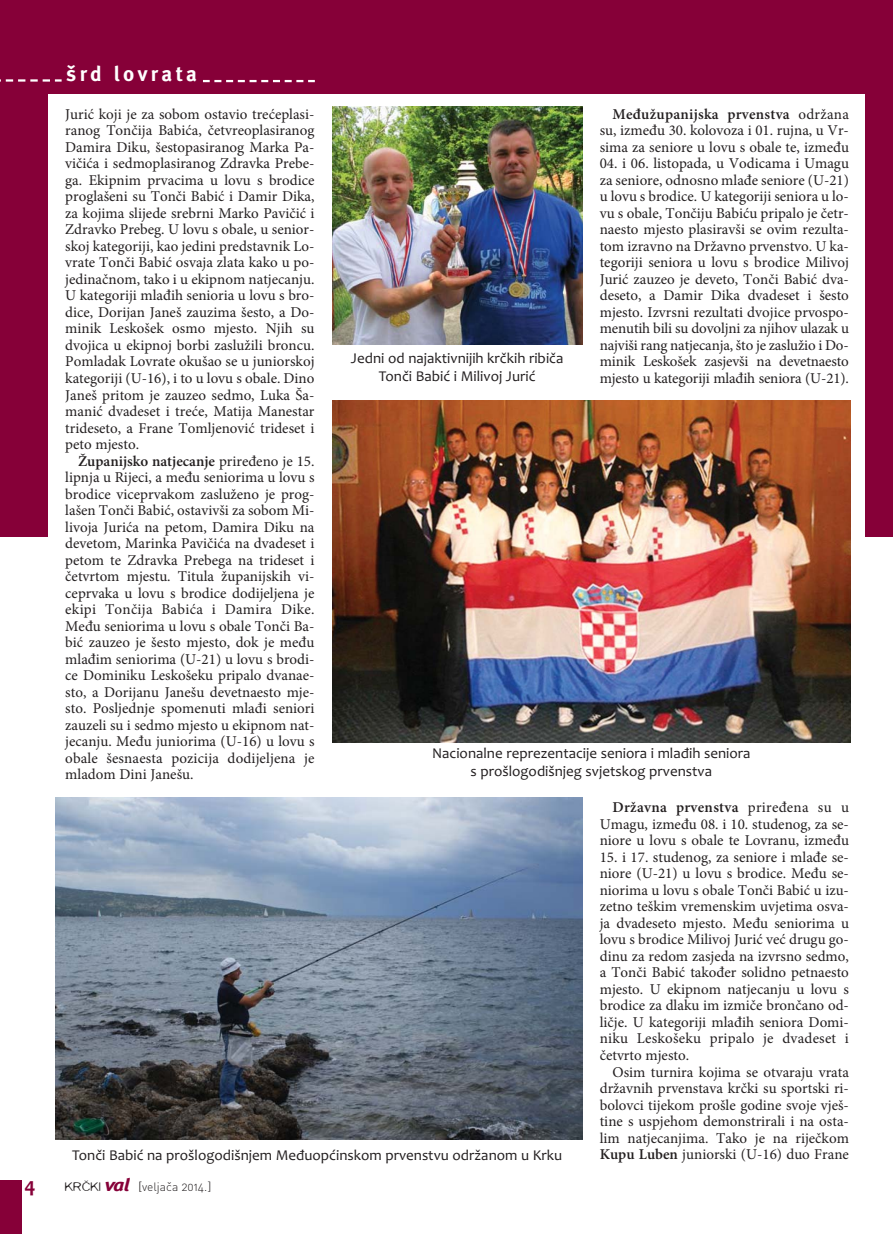
<style>
.page{position:relative;width:893px;height:1234px;background:#fff}
.page>*{position:absolute;margin:0;border:0;box-sizing:border-box;transform-origin:0 0}
.t1{font:21px "Meta Bold CE";letter-spacing:.16em;color:#fff}
.t2{font:700 21px "Candara";color:#860038}
.t3{font:15px/16.5px "Minion Pro";color:#231f20;text-align:justify}
.t4{font:15px/18px "Candara";color:#231f20;text-align:center}
.t5{font:12px "DIN Light Rounded";color:#231f20;scale:1.2 1}
.s1{font-weight:600}
.s2{font-family:"Slurry";font-size:14.25px}
.s3{font-family:"Meta Bold CE";font-style:italic;font-size:17.85px;color:#860038}
</style>
<div class="page">
<div style="left:0;top:0;width:893px;height:536px;background:#860038"></div>
<div style="left:48px;top:94px;width:817px;height:467px;background:#fff"></div>
<svg style="left:0;top:79px;width:62px;height:3px"></svg>
<svg style="left:203px;top:80px;width:112px;height:2px"></svg>
<img style="left:332px;top:106px;width:250px;height:238px">
<img style="left:56px;top:797px;width:526px;height:342px">
<img style="left:332px;top:400px;width:518px;height:342px">
<div style="left:0;top:1180px;width:22px;height:53px;background:#860038"></div>
<h1 class="t1" style="left:66px;top:62px;width:132px">šrd lovrata</h1>
<p class="t3" style="left:65px;top:107px;width:251px">Ju rić ko ji je za so bom osta vio trećep la si - ra nog Tonči ja Ba bića, čet vreop la si ra nog Da mi ra Di ku, še sto pa si ra nog Mar ka Pa - vičića i sed mop la si ra nog Zd rav ka Pre be - ga. Ekip nim pr va ci ma u lo vu s bro di ce prog laše ni su Tonči Ba bić i Da mir Di ka, za ko ji ma sli je de srebr ni Mar ko Pa vičić i Zd rav ko Pre beg. U lo vu s oba le, u se nior - skoj ka te go ri ji, kao je di ni pred stav nik Lo - vra te Tonči Ba bić osva ja zla ta ka ko u po - je di nač nom, ta ko i u ekip nom nat je ca nju.<br>U ka te go ri ji mlađih se nio ria u lo vu s bro - di ce, Do ri jan Ja neš zau zi ma še sto, a Do - mi nik Le skošek osmo mje sto. Njih su dvo ji ca u ekip noj bor bi za služi li bron cu.<br>Pom la dak Lo vra te okušao se u ju nior skoj ka te go ri ji (U-16), i to u lo vu s oba le. Di no Ja neš pri tom je zau zeo sed mo, Lu ka Ša - ma nić dva de set i treće, Ma ti ja Ma ne star tri de se to, a Fra ne Tom lje no vić tri de set i pe to mje sto.</p>
<p class="t3" style="left:65px;top:454px;width:251px;text-indent:13px"><span class="s1">Žu pa nij sko nat je ca nje</span> pri ređe no je 15. lip nja u Ri je ci, a među se nio ri ma u lo vu s bro di ce vi cepr va kom za služe no je prog - lašen Tonči Ba bić, osta vivši za so bom Mi - li vo ja Ju rića na pe tom, Da mi ra Di ku na de ve tom, Ma rin ka Pa vičića na dva de set i pe tom te Zd rav ka Pre be ga na tri de set i četvr tom mje stu. Ti tu la žu pa nij skih vi - cepr va ka u lo vu s bro di ce do di je lje na je eki pi Tonči ja Ba bića i Da mi ra Di ke.<br>Među se nio ri ma u lo vu s oba le Tonči Ba - bić zau zeo je še sto mje sto, dok je među mlađim se nio ri ma (U-21) u lo vu s bro di - ce Do mi ni ku Le skoše ku pri pa lo dva nae - sto, a Do ri ja nu Ja nešu de vet nae sto mje - sto. Po sljed nje spo me nu ti mlađi se nio ri zau ze li su i sed mo mje sto u ekip nom nat - je ca nju. Među ju nio ri ma (U-16) u lo vu s oba le še snae sta po zi ci ja do di je lje na je mla dom Di ni Ja nešu.</p>
<p class="t4" style="left:351px;top:350px;width:214px">Jed ni od na jak tiv ni jih krč kih ri biča<br>Tonči Ba bić i Mi li voj Ju rić</p>
<p class="t3" style="left:600px;top:107px;width:251px;text-indent:13px"><span class="s1">Međužu pa nij ska pr ven stva</span> održa na su, iz među 30. ko lo vo za i 01. ruj na, u Vr - si ma za se nio re u lo vu s oba le te, iz među</p>
<p class="t3" style="left:600px;top:157px;width:251px">04. i 06. li sto pa da, u Vo di ca ma i Uma gu za se nio re, od no sno mlađe se nio re (U-21) u lo vu s bro di ce. U ka te go ri ji se nio ra u lo - vu s oba le, Tonči ju Ba biću pri pa lo je četr - nae sto mje sto pla si ravši se ovim re zul ta - tom iz rav no na Držav no pr ven stvo. U ka - te go ri ji se nio ra u lo vu s bro di ce Mi li voj Ju rić zau zeo je de ve to, Tonči Ba bić dva - de se to, a Da mir Di ka dva de set i še sto mje sto. Izvr sni re zul ta ti dvo ji ce pr vo spo - me nu tih bi li su do volj ni za nji hov ula zak u naj viši rang nat je ca nja, što je za služio i Do - mi nik Le skošek za sjevši na de vet nae sto mje sto u ka te go ri ji mlađih se nio ra (U-21).</p>
<p class="t4" style="left:432px;top:745px;width:320px">Na cio nal ne re pre zen ta ci je se nio ra i mlađih se nio ra s proš lo go diš njeg svjet skog pr ven stva</p>
<p class="t4" style="left:72px;top:1147px;width:492px">Tonči Ba bić na proš lo go diš njem Međuopćin skom pr ven stvu održa nom u Kr ku</p>
<h1 class="t2" style="left:24px;top:1172px;width:13px">4</h1>
<p class="t5" style="left:65px;top:1179px;width:124px"><span class="s2">KRČKI</span> <span class="s3">val</span> [veljača 2014.]</p>
<p class="t3" style="left:600px;top:800px;width:251px;text-indent:13px"><span class="s1">Držav na pr ven stva</span> pri ređe na su u Uma gu, iz među 08. i 10. stu de nog, za se - nio re u lo vu s oba le te Lo vra nu, iz među</p>
<p class="t3" style="left:600px;top:850px;width:251px">15. i 17. stu de nog, za se nio re i mlađe se - nio re (U-21) u lo vu s bro di ce. Među se - nio ri ma u lo vu s oba le Tonči Ba bić u izu - zet no teš kim vre men skim uvje ti ma osva - ja dva de se to mje sto. Među se nio ri ma u lo vu s bro di ce Mi li voj Ju rić već dru gu go - di nu za re dom za sje da na izvr sno sed mo, a Tonči Ba bić ta kođer so lid no pet nae sto mje sto. U ekip nom nat je ca nju u lo vu s bro di ce za dla ku im iz miče bronča no od - lič je. U ka te go ri ji mlađih se nio ra Do mi - ni ku Le skoše ku pri pa lo je dva de set i četvr to mje sto.</p>
<p class="t3" style="left:600px;top:1064px;width:251px;text-indent:13px">Osim tur ni ra ko ji ma se ot va ra ju vra ta držav nih pr ven sta va krč ki su sport ski ri - bo lov ci ti je kom proš le go di ne svo je vješ - ti ne s usp je hom de mon stri ra li i na osta - lim nat je ca nji ma. Ta ko je na ri ječ kom <span class="s1">Ku pu Lu ben</span> ju nior ski (U-16) duo Fra ne</p>
</div>
